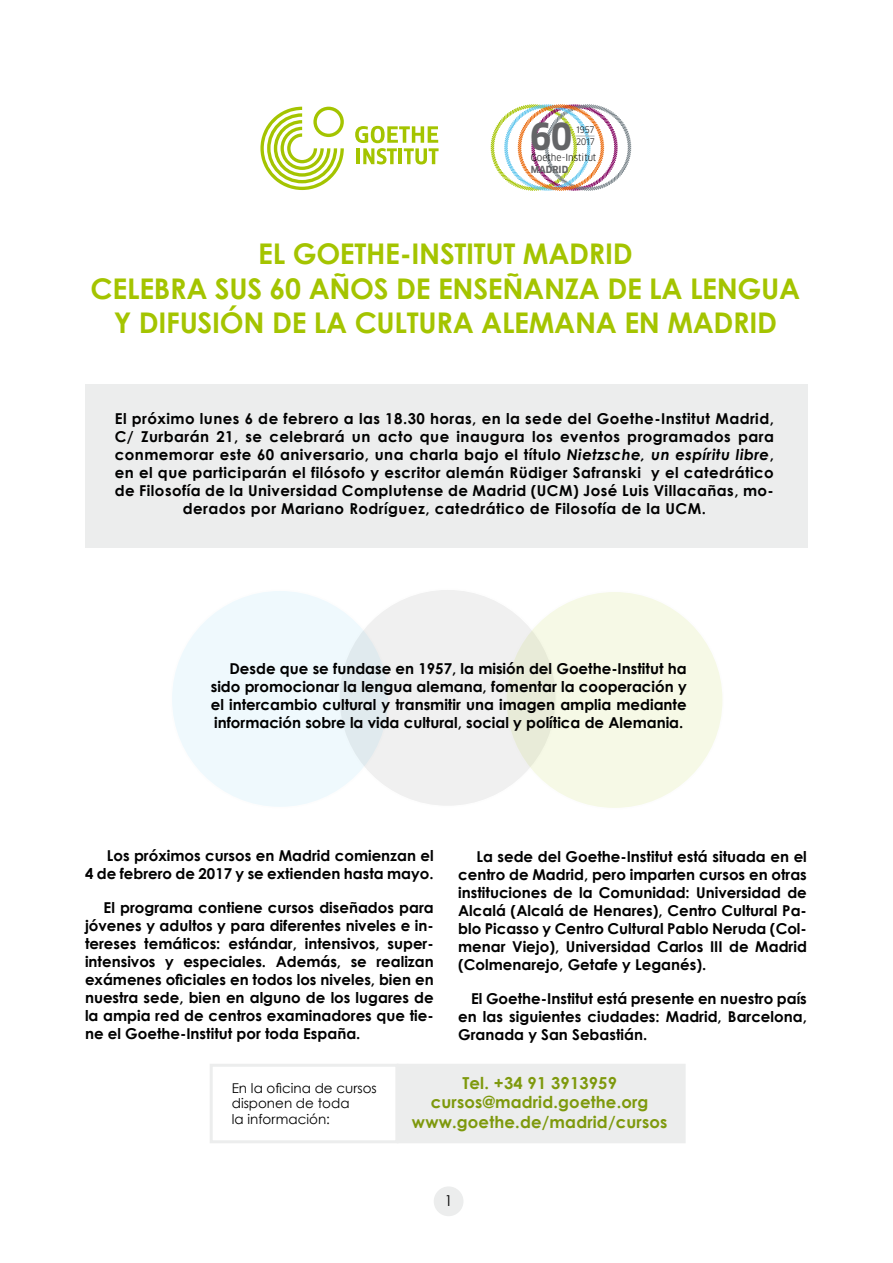
<style>
.page{position:relative;width:893px;height:1263px;background:#fff}
.page>*{position:absolute;margin:0;border:0;box-sizing:border-box;transform-origin:0 0}
.t1{font:700 36.45px "Goethe FF Clan";color:#646567}
.t2{font:700 28.5px/34.2px "Century Gothic";letter-spacing:-.01em;color:#a4c400;text-align:center}
.t3{font:700 16.5px/19.8px "Century Gothic";letter-spacing:.01em;color:#7e990d;text-align:center}
.t4{font:700 15px/18px "Century Gothic";letter-spacing:.03em;color:#000;text-align:justify}
.t5{font:700 15px/18px "Century Gothic";color:#000;text-align:right}
.t6{font:15px "Century Gothic";color:#000}
.t7{font:13.5px/15.6px "Century Gothic";color:#000}
.t8{font:9.6px "Goethe FF Clan";color:#000;scale:1.04 1}
.t9{font:700 9.6px "Goethe FF Clan";color:#646567;scale:1.04 1}
.t10{font:8.85px "Goethe FF Clan";color:#000}
.s1{font-style:italic}
</style>
<div class="page">
<div style="left:171px;top:590px;width:218px;height:217px;background:#eff9fd;border-radius:50%"></div>
<svg style="left:260px;top:107px;width:84px;height:83px"></svg>
<svg style="left:355px;top:126px;width:84px;height:38px"></svg>
<svg style="left:490px;top:104px;width:142px;height:87px"></svg>
<div style="left:85px;top:385px;width:723px;height:163px;background:#eceded"></div>
<div style="left:397px;top:1064px;width:289px;height:79px;background:#eceded"></div>
<div style="left:210px;top:1064px;width:188px;height:79px;border:3px solid #eceded"></div>
<svg style="left:339px;top:589px;width:217px;height:217px;fill:#f0f0f0"></svg>
<div style="left:506px;top:591px;width:217px;height:218px;background:linear-gradient(to right,#edf0de,#fafdea);border-radius:50%"></div>
<div style="left:434px;top:1187px;width:29px;height:28px;background:#eceded;border-radius:50%"></div>
<div style="left:434px;top:1186px;width:29px;height:30px;border:2px solid #eceded;border-radius:50%"></div>
<h1 class="t1" style="left:530px;top:115px;width:43px">60</h1>
<p class="t10" style="left:576px;top:125px;width:20px">1957</p>
<p class="t10" style="left:576px;top:136px;width:20px">2017</p>
<p class="t8" style="left:531px;top:152px;width:65px">Goethe-Institut</p>
<p class="t9" style="left:531px;top:164px;width:38px">MADRID</p>
<h2 class="t2" style="left:91px;top:236px;width:711px">EL GOETHE-INSTITUT MADRID<br>CELEBRA SUS 60 AÑOS DE ENSEÑANZA DE LA LENGUA<br>Y DIFUSIÓN DE LA CULTURA ALEMANA EN MADRID</h2>
<p class="t4" style="left:115px;top:409px;width:661px;text-align:center">El próximo lunes 6 de febrero a las 18.30 horas, en la sede del Goethe-Institut Madrid, C/ Zurbarán 21, se celebrará un acto que inaugura los eventos programados para conmemorar este 60 aniversario, una charla bajo el título <span class="s1">Nietzsche, un espíritu libre</span>, en el que participarán el filósofo y escritor alemán Rüdiger Safranski y el catedrático de Filosofía de la Universidad Complutense de Madrid (UCM) José Luis Villacañas, mo&shy;derados por Mariano Rodríguez, catedrático de Filosofía de la UCM.</p>
<p class="t4" style="left:211px;top:659px;width:477px;text-indent:19px">Desde que se fundase en 1957, la misión del Goethe-Institut ha sido promocionar la lengua alemana, fomentar la cooperación y el intercambio cultural y transmitir una imagen amplia mediante información sobre la vida cultural, social y política de Alemania.</p>
<p class="t5" style="left:85px;top:846px;width:350px">Los próximos cursos en Madrid comienzan el<br>4 de febrero de 2017 y se extienden hasta mayo.</p>
<p class="t4" style="left:85px;top:898px;width:350px;text-indent:19px">El programa contiene cursos diseñados para jóvenes y adultos y para diferentes niveles e in&shy;tereses temáticos: estándar, intensivos, super&shy;intensivos y especiales. Además, se realizan exámenes oficiales en todos los niveles, bien en nuestra sede, bien en alguno de los lugares de la ampia red de centros examinadores que tie&shy;ne el Goethe-Institut por toda España.</p>
<p class="t4" style="left:458px;top:847px;width:350px;text-indent:18px">La sede del Goethe-Institut está situada en el centro de Madrid, pero imparten cursos en otras instituciones de la Comunidad: Universidad de Alcalá (Alcalá de Henares), Centro Cultural Pa&shy;blo Picasso y Centro Cultural Pablo Neruda (Col&shy;menar Viejo), Universidad Carlos III de Madrid (Colmenarejo, Getafe y Leganés).</p>
<p class="t4" style="left:458px;top:989px;width:350px;text-indent:13px">El Goethe-Institut está presente en nuestro país en las siguientes ciudades: Madrid, Barcelona, Granada y San Sebastián.</p>
<p class="t7" style="left:232px;top:1080px;width:147px">En la oficina de cursos disponen de toda<br>la información:</p>
<p class="t3" style="left:412px;top:1072px;width:257px">Tel. +34 91 3913959 cursos@madrid.goethe.org www.goethe.de/madrid/cursos</p>
<p class="t6" style="left:444px;top:1191px;width:10px">1</p>
</div>
